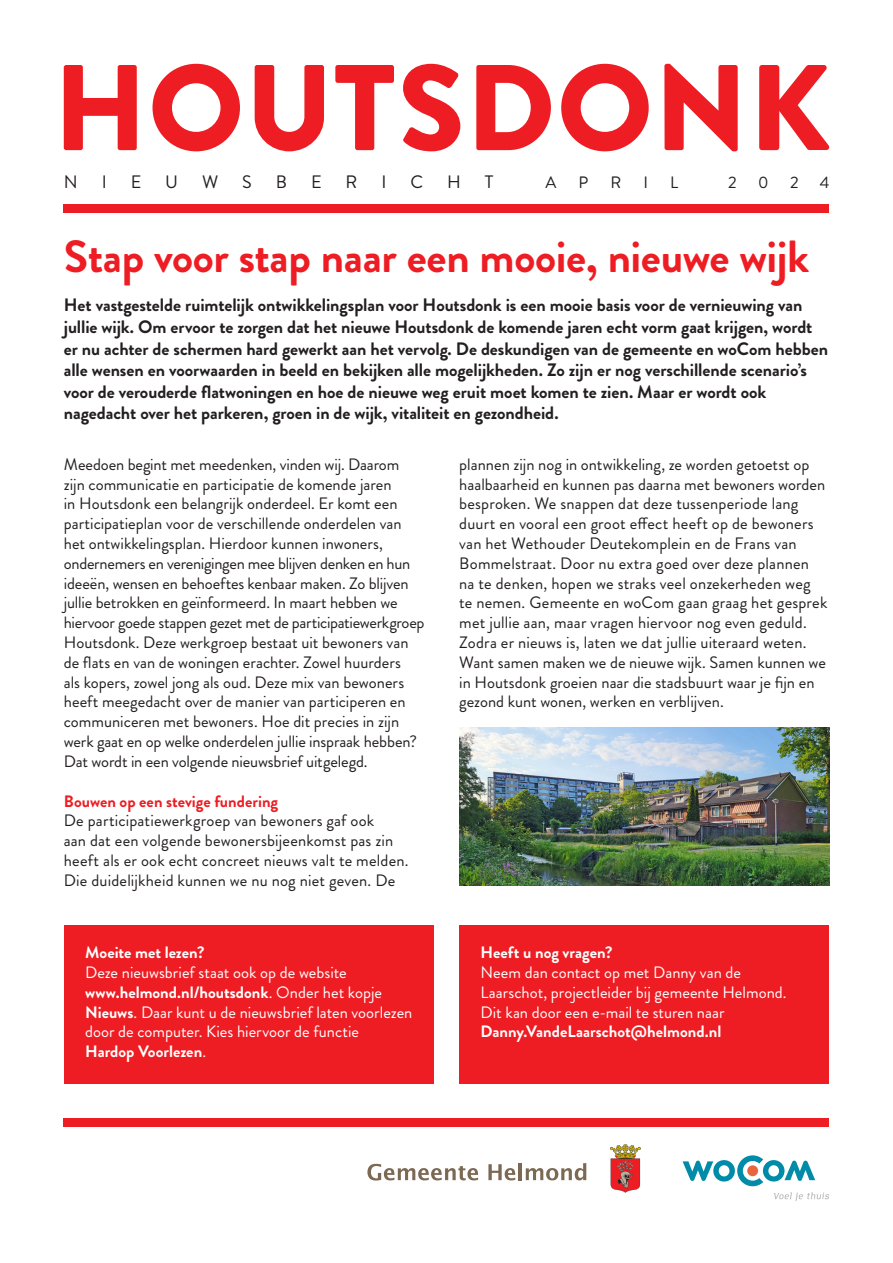
<style>
.page{position:relative;width:893px;height:1263px;background:#fff}
.page>*{position:absolute;margin:0;border:0;box-sizing:border-box;transform-origin:0 0}
.Platte_tekst{font:700 45px "Brandon Grotesque";letter-spacing:-.01em;color:#ee1d23}
.Platte_tekst-2{font:700 18px/21.6px "Brandon Grotesque";letter-spacing:-.005em;color:#231f20}
.t1{font:18px "Brandon Grotesque";color:#231f20}
.Platte_tekst-3{font:16.5px/19.8px "Brandon Grotesque";color:#231f20}
.Platte_tekst-4{font:16.5px/19.8px "Brandon Grotesque";color:#fff}
.Subkop{font:700 16.5px "Brandon Grotesque";color:#fff}
.Subkop-2{font:700 16.5px "Brandon Grotesque";color:#ee1d23}
.s1{font-weight:700}
</style>
<div class="page">
<svg style="left:64px;top:64px;width:766px;height:87px"></svg>
<div style="left:64px;top:1118px;width:765px;height:9px;background:#ee1d23"></div>
<div style="left:64px;top:204px;width:765px;height:9px;background:#ee1d23"></div>
<svg style="left:683px;top:1155px;width:132px;height:31px"></svg>
<svg style="left:774px;top:1192px;width:55px;height:9px"></svg>
<svg style="left:367px;top:1164px;width:111px;height:16px"></svg>
<svg style="left:488px;top:1164px;width:27px;height:16px"></svg>
<hr style="left:519px;top:1163px;width:3px;height:17px;background:#7c6954">
<svg style="left:526px;top:1163px;width:60px;height:17px"></svg>
<svg style="left:610px;top:1144px;width:31px;height:49px"></svg>
<div style="left:459px;top:925px;width:370px;height:159px;background:#ee1d23"></div>
<div style="left:64px;top:925px;width:370px;height:159px;background:#ee1d23"></div>
<img style="left:459px;top:727px;width:370px;height:159px">
<p class="t1" style="left:64px;top:169px;width:15px">N</p>
<p class="t1" style="left:102px;top:169px;width:7px">I</p>
<p class="t1" style="left:131px;top:169px;width:12px">E</p>
<p class="t1" style="left:165px;top:169px;width:14px">U</p>
<p class="t1" style="left:202px;top:169px;width:18px">W</p>
<p class="t1" style="left:242px;top:169px;width:11px">S</p>
<p class="t1" style="left:276px;top:169px;width:13px">B</p>
<p class="t1" style="left:311px;top:169px;width:12px">E</p>
<p class="t1" style="left:345px;top:169px;width:13px">R</p>
<p class="t1" style="left:381px;top:169px;width:7px">I</p>
<p class="t1" style="left:410px;top:169px;width:14px">C</p>
<p class="t1" style="left:447px;top:169px;width:15px">H</p>
<p class="t1" style="left:485px;top:169px;width:10px">T</p>
<p class="Platte_tekst-3" style="left:545px;top:172px;width:12px">A</p>
<p class="Platte_tekst-3" style="left:579px;top:172px;width:11px">P</p>
<p class="Platte_tekst-3" style="left:610px;top:172px;width:12px">R</p>
<p class="Platte_tekst-3" style="left:643px;top:172px;width:6px">I</p>
<p class="Platte_tekst-3" style="left:670px;top:172px;width:10px">L</p>
<p class="Platte_tekst-3" style="left:728px;top:172px;width:10px">2</p>
<p class="Platte_tekst-3" style="left:758px;top:172px;width:12px">0</p>
<p class="Platte_tekst-3" style="left:790px;top:172px;width:10px">2</p>
<p class="Platte_tekst-3" style="left:820px;top:172px;width:11px">4</p>
<p class="Platte_tekst" style="left:64px;top:225px;width:747px">Stap voor stap naar een mooie, nieuwe wijk</p>
<p class="Platte_tekst-2" style="left:64px;top:295px;width:766px">Het vastgestelde ruimtelijk ontwikkelingsplan voor Houtsdonk is een mooie basis voor de vernieuwing van jullie wijk. Om ervoor te zorgen dat het nieuwe Houtsdonk de komende jaren echt vorm gaat krijgen, wordt er nu achter de schermen hard gewerkt aan het vervolg. De deskundigen van de gemeente en woCom hebben alle wensen en voorwaarden in beeld en bekijken alle mogelijkheden. Zo zijn er nog verschillende scenario’s voor de verouderde flatwoningen en hoe de nieuwe weg eruit moet komen te zien. Maar er wordt ook nagedacht over het parkeren, groen in de wijk, vitaliteit en gezondheid.</p>
<p class="Platte_tekst-3" style="left:64px;top:454px;width:362px">Meedoen begint met meedenken, vinden wij. Daarom zijn communicatie en participatie de komende jaren<br>in Houtsdonk een belangrijk onderdeel. Er komt een participatieplan voor de verschillende onderdelen van het ontwikkelingsplan. Hierdoor kunnen inwoners, ondernemers en verenigingen mee blijven denken en hun ideeën, wensen en behoeftes kenbaar maken. Zo blijven jullie betrokken en geïnformeerd. In maart hebben we hiervoor goede stappen gezet met de participatiewerkgroep Houtsdonk. Deze werkgroep bestaat uit bewoners van de flats en van de woningen erachter. Zowel huurders<br>als kopers, zowel jong als oud. Deze mix van bewoners heeft meegedacht over de manier van participeren en communiceren met bewoners. Hoe dit precies in zijn werk gaat en op welke onderdelen jullie inspraak hebben?<br>Dat wordt in een volgende nieuwsbrief uitgelegd.</p>
<p class="Subkop-2" style="left:64px;top:789px;width:216px">Bouwen op een stevige fundering</p>
<p class="Platte_tekst-3" style="left:64px;top:811px;width:346px">De participatiewerkgroep van bewoners gaf ook<br>aan dat een volgende bewonersbijeenkomst pas zin heeft als er ook echt concreet nieuws valt te melden.<br>Die duidelijkheid kunnen we nu nog niet geven. De</p>
<p class="Platte_tekst-3" style="left:459px;top:454px;width:370px">plannen zijn nog in ontwikkeling, ze worden getoetst op haalbaarheid en kunnen pas daarna met bewoners worden besproken. We snappen dat deze tussenperiode lang duurt en vooral een groot effect heeft op de bewoners van het Wethouder Deutekomplein en de Frans van Bommelstraat. Door nu extra goed over deze plannen na te denken, hopen we straks veel onzekerheden weg te nemen. Gemeente en woCom gaan graag het gesprek met jullie aan, maar vragen hiervoor nog even geduld.<br>Zodra er nieuws is, laten we dat jullie uiteraard weten.<br>Want samen maken we de nieuwe wijk. Samen kunnen we in Houtsdonk groeien naar die stadsbuurt waar je fijn en gezond kunt wonen, werken en verblijven.</p>
<p class="Subkop" style="left:85px;top:941px;width:121px">Moeite met lezen?</p>
<p class="Platte_tekst-4" style="left:85px;top:962px;width:329px">Deze nieuwsbrief staat ook op de website <span class="s1">www.helmond.nl/houtsdonk</span>. Onder het kopje <span class="s1">Nieuws</span>. Daar kunt u de nieuwsbrief laten voorlezen door de computer. Kies hiervoor de functie <span class="s1">Hardop Voorlezen</span>.</p>
<p class="Subkop" style="left:480px;top:941px;width:133px">Heeft u nog vragen?</p>
<p class="Platte_tekst-4" style="left:480px;top:962px;width:308px">Neem dan contact op met Danny van de Laarschot, projectleider bij gemeente Helmond.<br>Dit kan door een e-mail te sturen naar <span class="s1">Danny.VandeLaarschot@helmond.nl</span></p>
</div>
